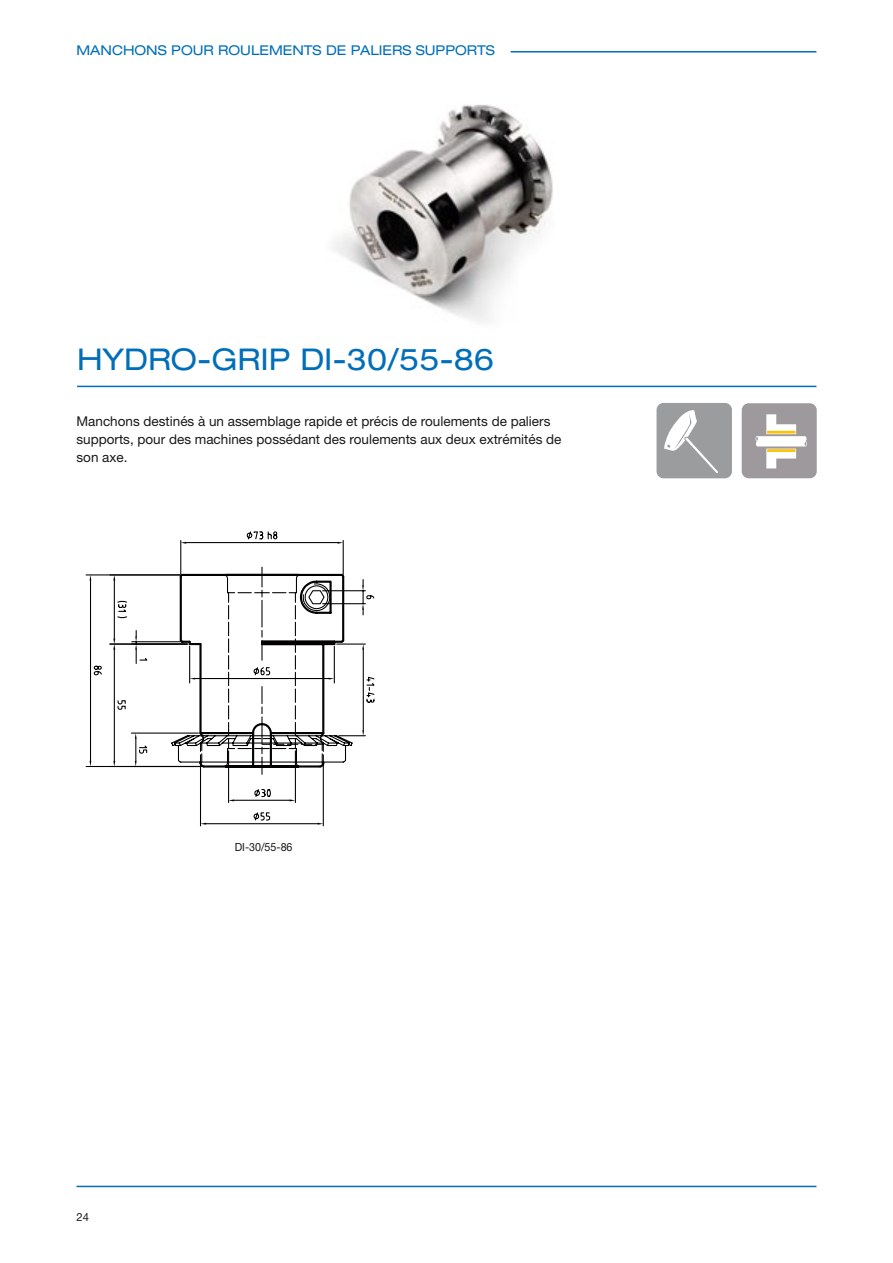
<style>
.page{position:relative;width:893px;height:1263px;background:#fff}
.page>*{position:absolute;margin:0;border:0;box-sizing:border-box;transform-origin:0 0}
.t1{font:expanded 30px "Helvetica Neue";color:#006eb9}
.t2{font:13.5px/18px "Helvetica Neue";color:#191917}
.t3{font:expanded 13.5px "Helvetica Neue";color:#006eb9}
.t4{font:11.25px "Helvetica Neue";color:#191917;scale:.95 1}
.t5{font:11.25px "Helvetica Neue";color:#191917}
</style>
<div class="page">
<hr style="left:77px;top:1186px;width:739px;height:1px;background:#006eb9">
<img style="left:334px;top:104px;width:219px;height:218px">
<hr style="left:323px;top:765px;width:1px;height:61px;background:#020000">
<hr style="left:200px;top:765px;width:1px;height:61px;background:#020000">
<hr style="left:206px;top:823px;width:112px;height:1px;background:#020000">
<svg style="left:253px;top:812px;width:18px;height:9px"></svg>
<svg style="left:86px;top:531px;width:288px;height:273px"></svg>
<hr style="left:511px;top:51px;width:305px;height:2px;background:#006eb9">
<hr style="left:77px;top:386px;width:739px;height:1px;background:#006eb9">
<div style="left:656px;top:403px;width:76px;height:75px;background:#9b9c9e;border-radius:7px"></div>
<svg style="left:664px;top:410px;width:54px;height:63px"></svg>
<div style="left:742px;top:403px;width:75px;height:75px;background:#9d999c;border-radius:7px"></div>
<svg style="left:755px;top:414px;width:52px;height:54px"></svg>
<hr style="left:767px;top:431px;width:28px;height:2px;background:#fdc200">
<hr style="left:767px;top:449px;width:28px;height:3px;background:#fdc200">
<p class="t3" style="left:77px;top:42px;width:420px">MANCHONS POUR ROULEMENTS DE PALIERS SUPPORTS</p>
<h1 class="t1" style="left:77px;top:341px;width:418px">HYDRO-GRIP DI-30/55-86</h1>
<p class="t2" style="left:77px;top:412px;width:486px">Manchons destinés à un assemblage rapide et précis de roulements de paliers supports, pour des machines possédant des roulements aux deux extrémités de son axe.</p>
<p class="t5" style="left:77px;top:1210px;width:7px">24</p>
<p class="t4" style="left:235px;top:840px;width:62px">DI-30/55-86</p>
</div>
